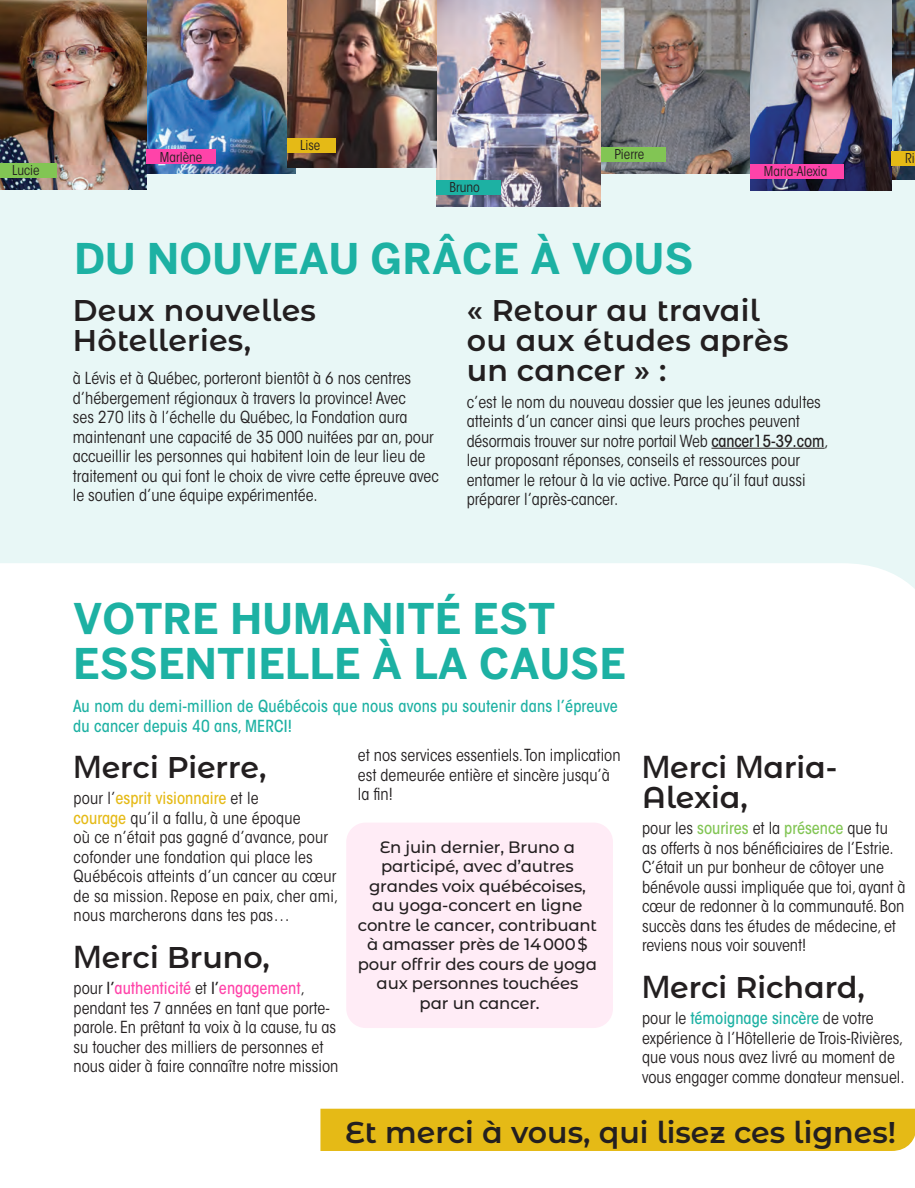
<style>
.page{position:relative;width:915px;height:1188px;background:#fff}
.page>*{position:absolute;margin:0;border:0;box-sizing:border-box;transform-origin:0 0}
.Grostitre_vert{font:700 42px/45px "Benton Sans";color:#1db1a3}
.texte_courant{font:600 30px/30px "Montserrat Alternates";color:#231f20}
.SS-Titre-Vert{font:600 30px/30px "Montserrat Alternates";letter-spacing:.01em;color:#231f20}
.texte_courant-2{font:condensed 16.5px/19.5px "ITC Avant Garde Std";color:#231f20}
.SSTITRE_BLEU_FQC{font:condensed 16.5px/19.5px "ITC Avant Garde Std";color:#231f20}
.texte_courant-3{font:500 16.5px/19.5px "Montserrat Alternates";letter-spacing:-.01em;color:#231f20;text-align:center}
.SS-Titre-Vert-2{font:500 condensed 16.5px/19.5px "ITC Avant Garde Std";letter-spacing:.01em;color:#1db1a3}
.t1{font:condensed 13.5px "ITC Avant Garde Std";color:#231f20}
.s1{font-weight:500}
.s2{font-family:"ITC Avant Garde Pro";font-weight:500}
.s3{font-weight:500;color:#e5ba16}
.s4{font-weight:500;color:#ff43a9}
.s5{font-weight:500;color:#82c554}
.s6{font-weight:500;color:#1db1a3}
</style>
<div class="page">
<div style="left:0;top:167px;width:915px;height:422px;background:#e8f7f6"></div>
<img style="left:601px;top:0;width:150px;height:174px">
<img style="left:436px;top:0;width:165px;height:206px">
<img style="left:146px;top:0;width:149px;height:174px">
<img style="left:891px;top:0;width:24px;height:180px">
<img style="left:0;top:0;width:146px;height:189px">
<img style="left:751px;top:0;width:140px;height:191px">
<img style="left:287px;top:0;width:149px;height:167px">
<div style="left:0;top:163px;width:57px;height:15px;background:#82c554"></div>
<div style="left:146px;top:150px;width:70px;height:14px;background:#ff43a9"></div>
<div style="left:436px;top:180px;width:64px;height:14px;background:#1db1a3"></div>
<div style="left:601px;top:147px;width:64px;height:14px;background:#82c554"></div>
<div style="left:750px;top:164px;width:93px;height:14px;background:#ff43a9"></div>
<div style="left:891px;top:151px;width:24px;height:14px;background:#e5ba16"></div>
<div style="left:287px;top:138px;width:48px;height:15px;background:#e5ba16"></div>
<div style="left:320px;top:1109px;width:595px;height:42px;background:#e5ba16"></div>
<div style="left:346px;top:822px;width:267px;height:206px;background:#ffecf6;border-radius:19px"></div>
<hr style="left:711px;top:448px;width:113px;height:1px;background:#231f20">
<p class="t1" style="left:12px;top:162px;width:29px">Lucie</p>
<p class="t1" style="left:160px;top:149px;width:44px">Marlène</p>
<p class="t1" style="left:300px;top:137px;width:22px">Lise</p>
<p class="t1" style="left:449px;top:179px;width:32px">Bruno</p>
<p class="t1" style="left:614px;top:146px;width:31px">Pierre</p>
<p class="Grostitre_vert" style="left:74px;top:235px;width:621px">DU NOUVEAU GRÂCE À VOUS</p>
<p class="t1" style="left:764px;top:163px;width:65px">Maria-Alexia</p>
<p class="SS-Titre-Vert" style="left:73px;top:294px;width:245px">Deux nouvelles<br>Hôtelleries,</p>
<p class="texte_courant-2" style="left:73px;top:369px;width:367px">à Lévis et à Québec, porteront bientôt à 6 nos centres d’hébergement régionaux à travers la province! Avec<br>ses 270 lits à l’échelle du Québec, la Fondation aura maintenant une capacité de 35 000 nuitées par an, pour accueillir les personnes qui habitent loin de leur lieu de traitement ou qui font le choix de vivre cette épreuve avec le soutien d’une équipe expérimentée.</p>
<p class="SS-Titre-Vert" style="left:467px;top:294px;width:323px">« Retour au travail ou aux études après un cancer » :</p>
<p class="SSTITRE_BLEU_FQC" style="left:467px;top:392px;width:363px">c’est le nom du nouveau dossier que les jeunes adultes atteints d’un cancer ainsi que leurs proches peuvent désormais trouver sur notre portail Web <span class="s1">cancer15-39.com</span>, leur proposant réponses, conseils et ressources pour entamer le retour à la vie active. Parce qu’il faut aussi préparer l’après-cancer.</p>
<p class="t1" style="left:905px;top:150px;width:11px">Ri</p>
<p class="Grostitre_vert" style="left:73px;top:596px;width:554px">VOTRE HUMANITÉ EST<br>ESSENTIELLE À LA CAUSE</p>
<p class="SS-Titre-Vert-2" style="left:73px;top:696px;width:546px">Au nom du demi-million de Québécois que nous avons pu soutenir dans l’épreuve du cancer depuis 40 ans, MERCI!</p>
<p class="texte_courant" style="left:74px;top:751px;width:194px"><span class="s2">M</span>erci Pierre,</p>
<p class="texte_courant-2" style="left:74px;top:788px;width:266px">pour l’<span class="s3">esprit visionnaire</span> et le<br><span class="s3">courage</span> qu’il a fallu, à une époque<br>où ce n’était pas gagné d’avance, pour cofonder une fondation qui place les Québécois atteints d’un cancer au cœur de sa mission. Repose en paix, cher ami, nous marcherons dans tes pas…</p>
<p class="texte_courant" style="left:74px;top:941px;width:198px"><span class="s2">M</span>erci Bruno,</p>
<p class="texte_courant-2" style="left:74px;top:978px;width:266px">pour <span class="s1">l’</span><span class="s4">authenticité</span> et <span class="s1">l’</span><span class="s4">engagement</span>, pendant tes 7 années en tant que porte&shy;parole. En prêtant ta voix à la cause, tu as su toucher des milliers de personnes et nous aider à faire connaître notre mission</p>
<p class="texte_courant-2" style="left:358px;top:745px;width:264px">et nos services essentiels. Ton implication est demeurée entière et sincère jusqu’à la fin!</p>
<p class="texte_courant-3" style="left:358px;top:836px;width:241px">En juin dernier, Bruno a participé, avec d’autres grandes voix québécoises, au yoga-concert en ligne contre le cancer, contribuant à amasser près de 14 000 $ pour offrir des cours de yoga aux personnes touchées<br>par un cancer.</p>
<p class="texte_courant" style="left:642px;top:751px;width:197px"><span class="s2">M</span>erci <span class="s2">M</span>aria-<br>Alexia,</p>
<p class="texte_courant-2" style="left:642px;top:818px;width:265px">pour les <span class="s5">sourires</span> et la <span class="s5">présence</span> que tu as offerts à nos bénéficiaires de l’Estrie.<br>C’était un pur bonheur de côtoyer une bénévole aussi impliquée que toi, ayant à cœur de redonner à la communauté. Bon succès dans tes études de médecine, et reviens nous voir souvent!</p>
<p class="texte_courant" style="left:642px;top:971px;width:224px"><span class="s2">M</span>erci Richard,</p>
<p class="texte_courant-2" style="left:642px;top:1008px;width:264px">pour le <span class="s6">témoignage sincère</span> de votre expérience à l’Hôtellerie de Trois-Rivières, que vous nous avez livré au moment de vous engager comme donateur mensuel.</p>
<p class="texte_courant" style="left:345px;top:1116px;width:553px">Et merci à vous, qui lisez ces lignes!</p>
</div>
